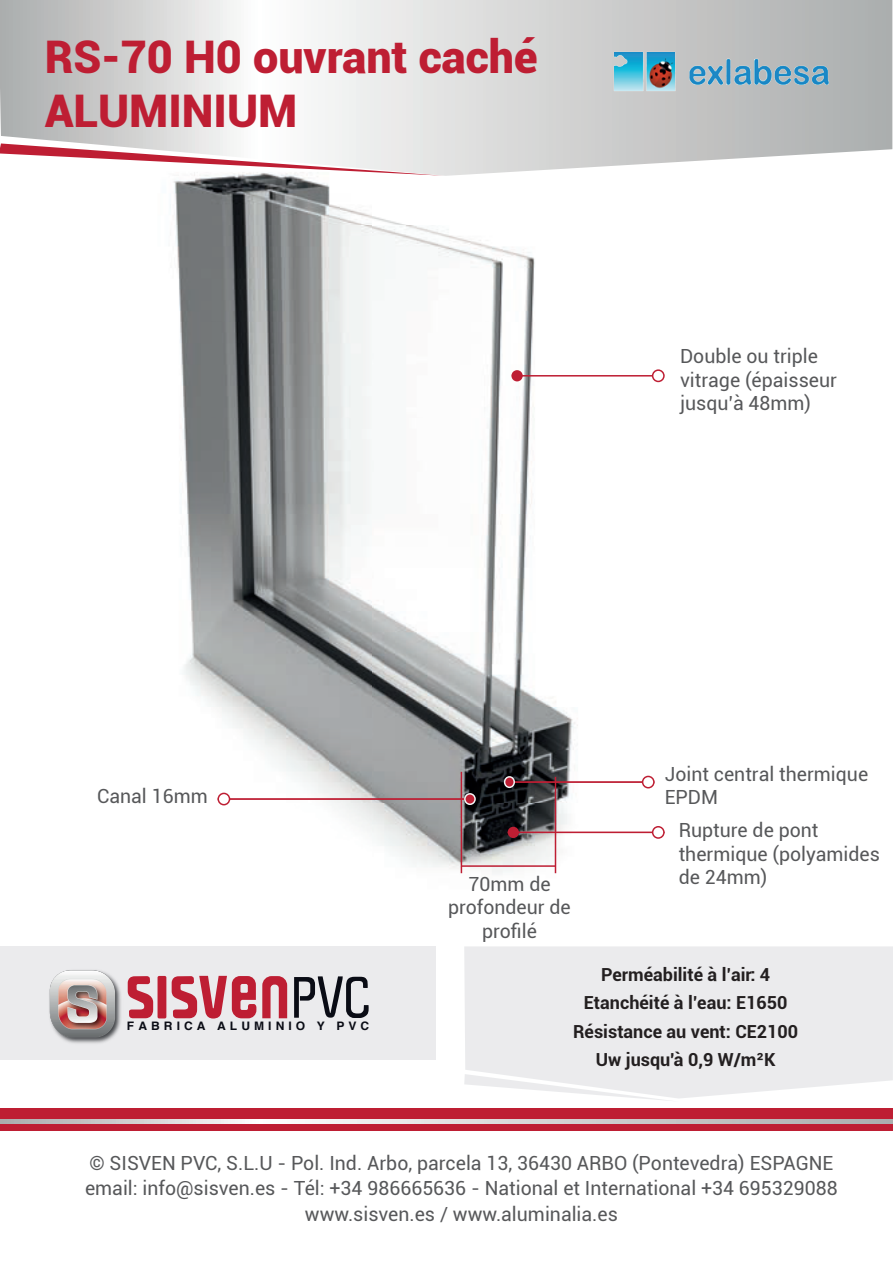
<style>
.page{position:relative;width:893px;height:1263px;background:#fff}
.page>*{position:absolute;margin:0;border:0;box-sizing:border-box;transform-origin:0 0}
.t1{font:900 45px/54px "Roboto";color:#be1e33}
.t2{font:19.5px/23.4px "Roboto";color:#57585a}
.t3{font:700 18px/28.5px "Roboto";color:#231f20;text-align:center}
.t4{font:700 11.7px "Helvetica";letter-spacing:.34em;color:#0a0c15}
</style>
<div class="page">
<img style="left:170px;top:176px;width:490px;height:698px">
<hr style="left:517px;top:375px;width:142px;height:2px;background:#be1e33">
<div style="left:511px;top:370px;width:12px;height:11px;background:#be1e33;border-radius:50%"></div>
<svg style="left:652px;top:369px;width:13px;height:13px"></svg>
<hr style="left:513px;top:832px;width:146px;height:1px;background:#be1e33">
<div style="left:508px;top:827px;width:11px;height:11px;background:#be1e33;border-radius:50%"></div>
<svg style="left:652px;top:826px;width:13px;height:13px"></svg>
<hr style="left:224px;top:798px;width:243px;height:2px;background:#be1e33">
<svg style="left:217px;top:793px;width:13px;height:12px"></svg>
<div style="left:465px;top:794px;width:10px;height:10px;background:#be1e33;border-radius:50%"></div>
<div style="left:464px;top:793px;width:12px;height:12px;border:2px solid #f2f3f4;border-radius:50%"></div>
<hr style="left:511px;top:781px;width:138px;height:2px;background:#be1e33">
<svg style="left:642px;top:776px;width:13px;height:12px"></svg>
<div style="left:505px;top:777px;width:9px;height:10px;background:#be1e33;border-radius:50%"></div>
<div style="left:504px;top:776px;width:11px;height:12px;border:2px solid #f2f3f4;border-radius:50%"></div>
<hr style="left:461px;top:865px;width:94px;height:2px;background:#be1e33">
<hr style="left:461px;top:772px;width:1px;height:101px;background:#be1e33">
<hr style="left:555px;top:777px;width:1px;height:96px;background:#be1e33">
<svg style="left:640px;top:1098px;width:39px;height:3px"></svg>
<div style="left:464px;top:946px;width:429px;height:152px;background:#ebebed"></div>
<div style="left:0;top:946px;width:435px;height:114px;background:#e6e7e9"></div>
<svg style="left:294px;top:976px;width:75px;height:42px"></svg>
<svg style="left:262px;top:976px;width:25px;height:42px"></svg>
<svg style="left:172px;top:976px;width:84px;height:42px"></svg>
<svg style="left:128px;top:976px;width:25px;height:42px"></svg>
<div style="left:158px;top:976px;width:8px;height:42px;background:#be1e33;border-radius:2px"></div>
<img style="left:49px;top:970px;width:79px;height:73px">
<div style="left:0;top:1109px;width:893px;height:22px;background:#be1e33"></div>
<svg style="left:0;top:1120px;width:893px;height:3px;background:#d1d2d2"></svg>
<svg style="left:0;top:0;width:892px;height:176px"></svg>
<img style="left:613px;top:52px;width:219px;height:39px">
<h1 class="t1" style="left:45px;top:28px;width:494px">RS-70 H0 ouvrant caché<br>ALUMINIUM</h1>
<p class="t2" style="left:680px;top:344px;width:158px">Double ou triple vitrage (épaisseur jusqu’à 48mm)</p>
<p class="t2" style="left:97px;top:784px;width:112px">Canal 16mm</p>
<p class="t2" style="left:448px;top:872px;width:124px;text-align:center">70mm de profondeur de profilé</p>
<p class="t2" style="left:665px;top:761px;width:205px">Joint central thermique<br>EPDM</p>
<p class="t2" style="left:679px;top:818px;width:203px">Rupture de pont thermique (polyamides de 24mm)</p>
<p class="t4" style="left:127px;top:1017px;width:244px">FABRICA ALUMINIO Y PVC</p>
<p class="t3" style="left:573px;top:959px;width:227px">Perméabilité à l’air: 4<br>Etanchéité à l’eau: E1650<br>Résistance au vent: CE2100<br>Uw jusqu'à 0,9 W/m²K</p>
<p class="t2" style="left:85px;top:1149px;width:754px;line-height:25.5px;text-align:center">© SISVEN PVC, S.L.U - Pol. Ind. Arbo, parcela 13, 36430 ARBO (Pontevedra) ESPAGNE email: info@sisven.es - Tél: +34 986665636 - National et International +34 695329088 www.sisven.es / www.aluminalia.es</p>
</div>
